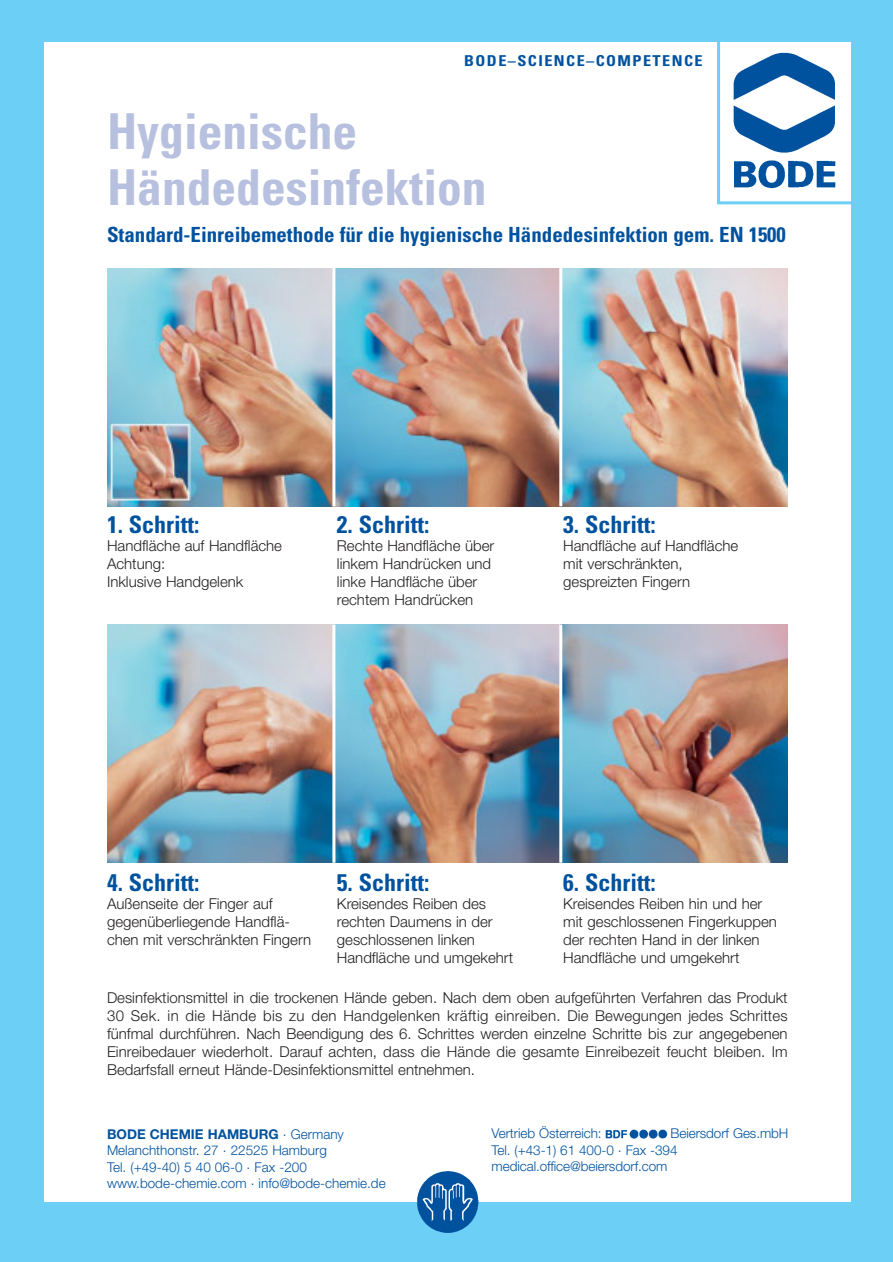
<style>
.page{position:relative;width:893px;height:1262px;background:#fff}
.page>*{position:absolute;margin:0;border:0;box-sizing:border-box;transform-origin:0 0}
.t1{font:700 condensed 49.5px/55.5px "Univers";color:#b7c0df}
.t2{font:700 condensed 24px "Univers";color:#00529f}
.t3{font:700 condensed 20.85px "Univers";color:#00529f}
.t4{font:300 15px/18px "Helvetica Neue";color:#231f1f}
.t5{font:700 condensed 15px "Univers";letter-spacing:.09em;color:#00529f;scale:1.08 1}
.t6{font:300 13.5px/16.5px "Helvetica Neue";letter-spacing:-.005em;color:#00529f}
.s1{font-weight:700}
</style>
<div class="page">
<img style="left:107px;top:268px;width:680px;height:238px">
<div style="left:1px;top:1202px;width:891px;height:59px;background:#6ccff6"></div>
<div style="left:0;top:0;width:43px;height:1261px;background:#6ccff6"></div>
<img style="left:733px;top:52px;width:103px;height:137px">
<div style="left:717px;top:35px;width:139px;height:169px;border:3px solid #6ccff6"></div>
<div style="left:1px;top:0;width:891px;height:41px;background:#6ccff6"></div>
<hr style="left:332px;top:268px;width:3px;height:238px;background:#fff">
<hr style="left:559px;top:268px;width:3px;height:238px;background:#fff">
<img style="left:107px;top:624px;width:680px;height:238px">
<hr style="left:332px;top:624px;width:3px;height:238px;background:#fff">
<hr style="left:559px;top:624px;width:3px;height:238px;background:#fff">
<div style="left:851px;top:0;width:41px;height:1261px;background:#6ccff6"></div>
<img style="left:417px;top:1171px;width:62px;height:62px">
<img style="left:605px;top:1129px;width:62px;height:10px">
<p class="t5" style="left:464px;top:55px;width:222px">BODE–SCIENCE–COMPETENCE</p>
<h1 class="t1" style="left:107px;top:109px;width:381px">Hygienische<br>Händedesinfektion</h1>
<h3 class="t3" style="left:107px;top:227px;width:680px">Standard-Einreibemethode für die hygienische Händedesinfektion gem. EN 1500</h3>
<h2 class="t2" style="left:107px;top:516px;width:94px">1. Schritt:</h2>
<p class="t4" style="left:107px;top:538px;width:176px">Handfläche auf Handfläche<br>Achtung:<br>Inklusive Handgelenk</p>
<h2 class="t2" style="left:337px;top:516px;width:94px">2. Schritt:</h2>
<p class="t4" style="left:337px;top:538px;width:159px">Rechte Handfläche über linkem Handrücken und linke Handfläche über rechtem Handrücken</p>
<h2 class="t2" style="left:563px;top:516px;width:94px">3. Schritt:</h2>
<p class="t4" style="left:563px;top:538px;width:176px">Handfläche auf Handfläche mit verschränkten, gespreizten Fingern</p>
<h2 class="t2" style="left:107px;top:874px;width:94px">4. Schritt:</h2>
<p class="t4" style="left:107px;top:896px;width:206px">Außenseite der Finger auf gegenüberliegende Handflä&shy;chen mit verschränkten Fingern</p>
<h2 class="t2" style="left:337px;top:874px;width:94px">5. Schritt:</h2>
<p class="t4" style="left:337px;top:896px;width:178px">Kreisendes Reiben des rechten Daumens in der geschlossenen linken<br>Handfläche und umgekehrt</p>
<h2 class="t2" style="left:563px;top:874px;width:94px">6. Schritt:</h2>
<p class="t4" style="left:563px;top:896px;width:215px">Kreisendes Reiben hin und her mit geschlossenen Fingerkuppen der rechten Hand in der linken<br>Handfläche und umgekehrt</p>
<p class="t4" style="left:107px;top:989px;width:682px;text-align:justify">Desinfektionsmittel in die trockenen Hände geben. Nach dem oben aufgeführten Verfahren das Produkt 30 Sek. in die Hände bis zu den Handgelenken kräftig einreiben. Die Bewegungen jedes Schrittes fünfmal durchführen. Nach Beendigung des 6. Schrittes werden einzelne Schritte bis zur angegebenen Einreibedauer wiederholt. Darauf achten, dass die Hände die gesamte Einreibezeit feucht bleiben. Im Bedarfsfall erneut Hände-Desinfektionsmittel entnehmen.</p>
<p class="t6" style="left:107px;top:1127px;width:280px"><span class="s1">BODE CHEMIE HAMBURG</span> . Germany Melanchthonstr. 27 . 22525 Hamburg<br>Tel. (+49-40) 5 40 06-0 . Fax -200 www.bode-chemie.com . info@bode-chemie.de</p>
<p class="t6" style="left:491px;top:1126px;width:111px">Vertrieb Österreich:</p>
<p class="t6" style="left:491px;top:1126px;width:298px;text-indent:179px">Beiersdorf Ges.mbH<br>Tel. (+43-1) 61 400-0 . Fax -394 medical.office@beiersdorf.com</p>
</div>
